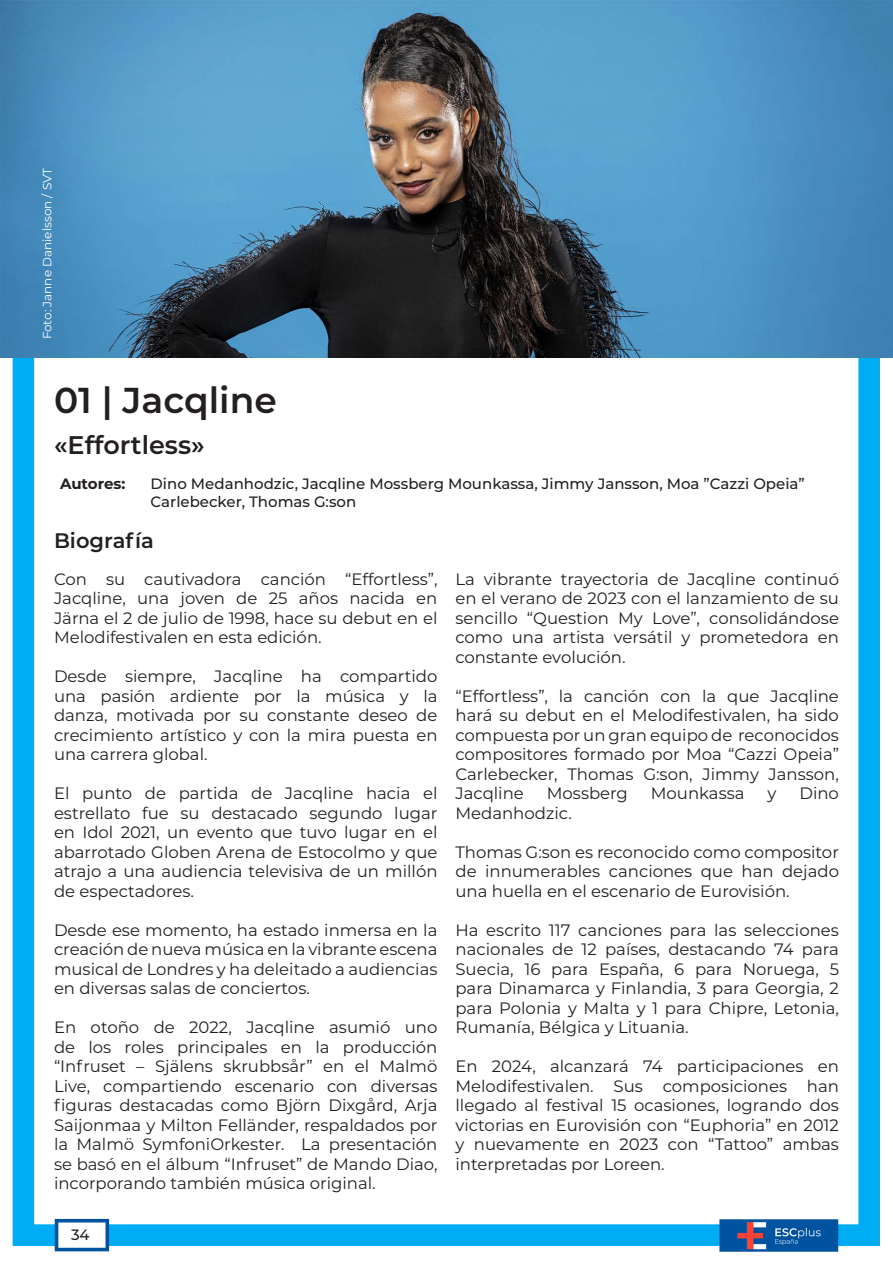
<style>
.page{position:relative;width:893px;height:1263px;background:#fff}
.page>*{position:absolute;margin:0;border:0;box-sizing:border-box;transform-origin:0 0}
.t1{font:600 36px "Montserrat";color:#231f20}
.t2{font:600 25.5px "Montserrat";color:#231f20}
.t3{font:600 21px "Montserrat";color:#231f20}
.t4{font:16.5px/19.5px "Montserrat";color:#231f20;text-align:justify}
.t5{font:500 15px/18px "Montserrat";color:#231f20}
.t6{font:700 15px "Montserrat";letter-spacing:-.005em;color:#231f20}
.t7{font:12px "Montserrat";color:#fff}
</style>
<div class="page">
<img style="left:0;top:357px;width:893px;height:895px">
<img style="left:0;top:0;width:893px;height:357px">
<p class="t7" style="left:39px;top:339px;width:173px;rotate:-90deg">Foto: Janne Danielsson / SVT</p>
<h1 class="t1" style="left:54px;top:375px;width:224px">01 | Jacqline</h1>
<h2 class="t2" style="left:54px;top:427px;width:152px">«Effortless»</h2>
<p class="t6" style="left:60px;top:473px;width:67px">Autores:</p>
<p class="t5" style="left:151px;top:474px;width:656px">Dino Medanhodzic, Jacqline Mossberg Mounkassa, Jimmy Jansson, Moa ”Cazzi Opeia”<br>Carlebecker, Thomas G:son</p>
<p class="t3" style="left:54px;top:525px;width:101px">Biografía</p>
<p class="t4" style="left:54px;top:569px;width:385px">Con su cautivadora canción “Effortless”, Jacqline, una joven de 25 años nacida en Järna el 2 de julio de 1998, hace su debut en el Melodifestivalen en esta edición.</p>
<p class="t4" style="left:54px;top:666px;width:385px">Desde siempre, Jacqline ha compartido una pasión ardiente por la música y la danza, motivada por su constante deseo de crecimiento artístico y con la mira puesta en una carrera global.</p>
<p class="t4" style="left:54px;top:783px;width:385px">El punto de partida de Jacqline hacia el estrellato fue su destacado segundo lugar en Idol 2021, un evento que tuvo lugar en el abarrotado Globen Arena de Estocolmo y que atrajo a una audiencia televisiva de un millón de espectadores.</p>
<p class="t4" style="left:54px;top:920px;width:385px">Desde ese momento, ha estado inmersa en la creación de nueva música en la vibrante escena musical de Londres y ha deleitado a audiencias en diversas salas de conciertos.</p>
<p class="t4" style="left:54px;top:1017px;width:385px">En otoño de 2022, Jacqline asumió uno de los roles principales en la producción “Infruset – Själens skrubbsår” en el Malmö Live, compartiendo escenario con diversas figuras destacadas como Björn Dixgård, Arja Saijonmaa y Milton Felländer, respaldados por la Malmö SymfoniOrkester. La presentación se basó en el álbum “Infruset” de Mando Diao, incorporando también música original.</p>
<p class="t5" style="left:71px;top:1225px;width:20px">34</p>
<p class="t4" style="left:455px;top:569px;width:385px">La vibrante trayectoria de Jacqline continuó en el verano de 2023 con el lanzamiento de su sencillo “Question My Love”, consolidándose como una artista versátil y prometedora en constante evolución.</p>
<p class="t4" style="left:455px;top:686px;width:385px">“Effortless”, la canción con la que Jacqline hará su debut en el Melodifestivalen, ha sido compuesta por un gran equipo de reconocidos compositores formado por Moa “Cazzi Opeia” Carlebecker, Thomas G:son, Jimmy Jansson, Jacqline</p>
<p class="t4" style="left:547px;top:783px;width:83px">Mossberg</p>
<p class="t4" style="left:651px;top:783px;width:95px">Mounkassa</p>
<p class="t4" style="left:767px;top:783px;width:10px">y</p>
<p class="t4" style="left:799px;top:783px;width:41px">Dino</p>
<p class="t4" style="left:455px;top:803px;width:118px">Medanhodzic.</p>
<p class="t4" style="left:455px;top:842px;width:385px">Thomas G:son es reconocido como compositor de innumerables canciones que han dejado una huella en el escenario de Eurovisión.</p>
<p class="t4" style="left:455px;top:920px;width:385px">Ha escrito 117 canciones para las selecciones nacionales de 12 países, destacando 74 para Suecia, 16 para España, 6 para Noruega, 5 para Dinamarca y Finlandia, 3 para Georgia, 2 para Polonia y Malta y 1 para Chipre, Letonia, Rumanía, Bélgica y Lituania.</p>
<p class="t4" style="left:455px;top:1056px;width:385px">En 2024, alcanzará 74 participaciones en Melodifestivalen. Sus composiciones han llegado al festival 15 ocasiones, logrando dos victorias en Eurovisión con “Euphoria” en 2012 y nuevamente en 2023 con “Tattoo” ambas interpretadas por Loreen.</p>
</div>
